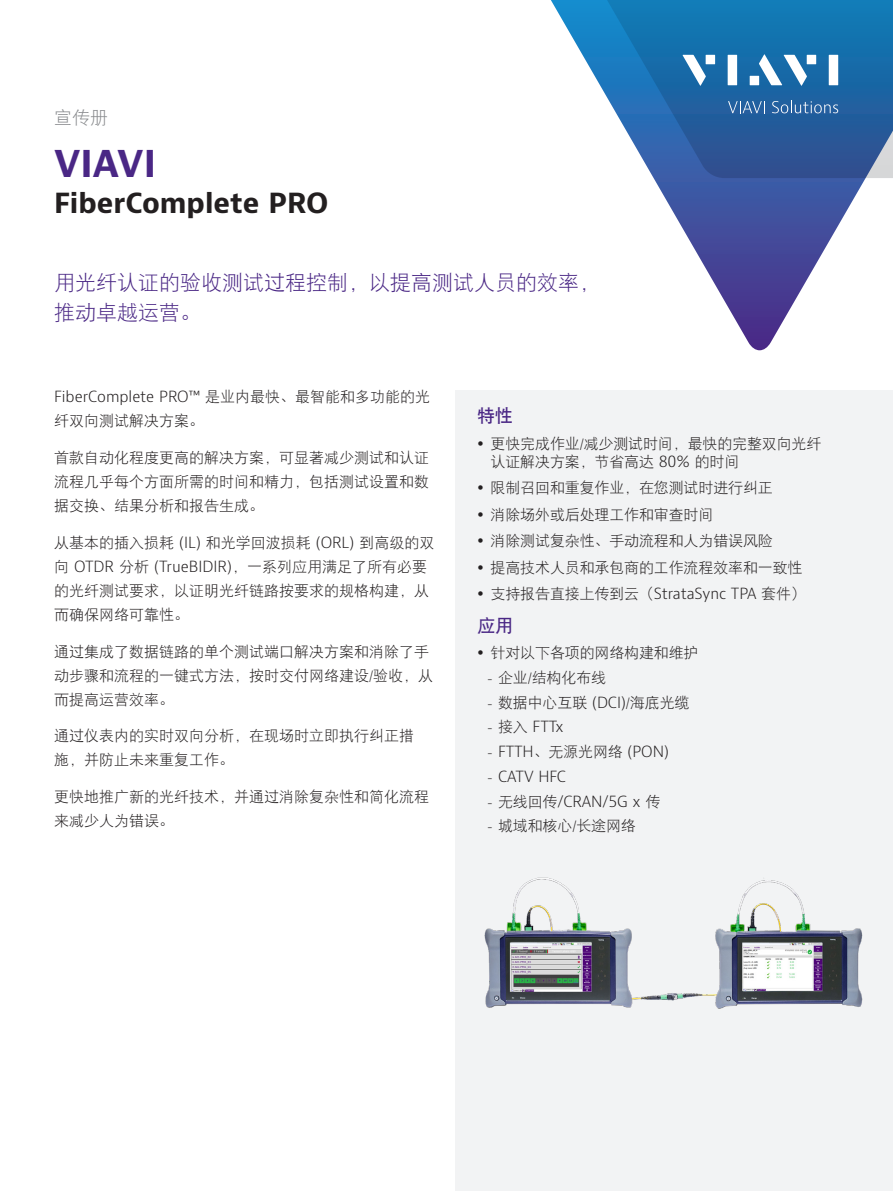
<style>
.page{position:relative;width:893px;height:1191px;background:#fff}
.page>*{position:absolute;margin:0;border:0;box-sizing:border-box;transform-origin:0 0}
.H1_Brand_Sub-Brand_2{font:700 36px "Bernino Sans";color:#4a2785}
.H2_Product_18_24{font:700 27px "Bernino Sans";color:#231f20}
.Cover_subhead_12_pt{font:21px/30px "DFP Hei W3";color:#4a2785}
.H2_Bullet_Heading_Pu{font:18px "DFP Hei W7";color:#4a2785}
.P_DocType{font:18px "DFP Hei W3";color:#87898c}
.Intro_text{font:15px/24px "DFP Hei W3";color:#231f20}
.t1{font:300 15px "Bernino Sans";letter-spacing:-.01em;color:#231f20}
.s1{font-family:"Bernino Sans";font-weight:300}
.s2{font-family:"DFP Hei W3";font-weight:400}
</style>
<div class="page">
<svg style="left:653px;top:178px;width:213px;height:172px"></svg>
<svg style="left:551px;top:0;width:342px;height:178px"></svg>
<svg style="left:728px;top:101px;width:37px;height:12px"></svg>
<svg style="left:772px;top:101px;width:66px;height:12px"></svg>
<svg style="left:682px;top:55px;width:24px;height:31px"></svg>
<div style="left:706px;top:55px;width:9px;height:9px;background:#fff"></div>
<div style="left:728px;top:55px;width:9px;height:30px;background:#fff"></div>
<div style="left:807px;top:55px;width:9px;height:9px;background:#fff"></div>
<div style="left:829px;top:55px;width:9px;height:30px;background:#fff"></div>
<svg style="left:759px;top:54px;width:48px;height:32px"></svg>
<div style="left:750px;top:76px;width:9px;height:9px;background:#fff"></div>
<div style="left:455px;top:390px;width:438px;height:801px;background:#f2f3f4"></div>
<img style="left:484px;top:877px;width:379px;height:132px">
<p class="P_DocType" style="left:54px;top:109px;width:55px">宣传册</p>
<p class="H1_Brand_Sub-Brand_2" style="left:54px;top:141px;width:104px">VIAVI</p>
<p class="H2_Product_18_24" style="left:54px;top:186px;width:276px">FiberComplete PRO</p>
<p class="Cover_subhead_12_pt" style="left:54px;top:268px;width:547px">用光纤认证的验收测试过程控制，以提高测试人员的效率，推动卓越运营。</p>
<p class="Intro_text" style="left:54px;top:385px;width:378px"><span class="s1">FiberComplete PRO™</span> 是业内最快、最智能和多功能的光纤双向测试解决方案。</p>
<p class="Intro_text" style="left:54px;top:446px;width:376px;text-align:justify">首款自动化程度更高的解决方案，可显著减少测试和认证流程几乎每个方面所需的时间和精力，包括测试设置和数据交换、结果分析和报告生成。</p>
<p class="Intro_text" style="left:54px;top:530px;width:382px">从基本的插入损耗 <span class="s1">(IL)</span> 和光学回波损耗 <span class="s1">(ORL)</span> 到高级的双向 <span class="s1">OTDR</span> 分析 <span class="s1">(TrueBIDIR)</span>，一系列应用满足了所有必要的光纤测试要求，以证明光纤链路按要求的规格构建，从而确保网络可靠性。</p>
<p class="Intro_text" style="left:54px;top:639px;width:381px">通过集成了数据链路的单个测试端口解决方案和消除了手动步骤和流程的一键式方法，按时交付网络建设/验收，从而提高运营效率。</p>
<p class="Intro_text" style="left:54px;top:724px;width:361px">通过仪表内的实时双向分析，在现场时立即执行纠正措施，并防止未来重复工作。</p>
<p class="Intro_text" style="left:54px;top:785px;width:376px">更快地推广新的光纤技术，并通过消除复杂性和简化流程来减少人为错误。</p>
<p class="H2_Bullet_Heading_Pu" style="left:477px;top:406px;width:37px">特性</p>
<p class="Intro_text" style="left:491px;top:434px;width:332px;line-height:18px">更快完成作业/减少测试时间，最快的完整双向光纤认证解决方案，节省高达 <span class="s1">80%</span> 的时间</p>
<p class="Intro_text" style="left:491px;top:476px;width:284px">限制召回和重复作业，在您测试时进行纠正</p>
<p class="Intro_text" style="left:491px;top:502px;width:224px">消除场外或后处理工作和审查时间</p>
<p class="Intro_text" style="left:491px;top:529px;width:284px">消除测试复杂性、手动流程和人为错误风险</p>
<p class="Intro_text" style="left:491px;top:555px;width:313px">提高技术人员和承包商的工作流程效率和一致性</p>
<p class="Intro_text" style="left:491px;top:582px;width:317px">支持报告直接上传到云（<span class="s1">StrataSync TPA</span> 套件）</p>
<p class="H2_Bullet_Heading_Pu" style="left:477px;top:616px;width:37px">应用</p>
<p class="Intro_text" style="left:491px;top:641px;width:210px">针对以下各项的网络构建和维护</p>
<p class="Intro_text" style="left:488px;top:665px;width:120px">- 企业/结构化布线</p>
<p class="Intro_text" style="left:488px;top:690px;width:203px">- 数据中心互联 <span class="s1">(DCI)</span>/海底光缆</p>
<p class="t1" style="left:488px;top:717px;width:78px"><span class="s2">- 接入</span> FTTx</p>
<p class="t1" style="left:488px;top:742px;width:183px"><span class="s2">-</span> FTTH<span class="s2">、无源光网络</span> (PON)</p>
<p class="t1" style="left:488px;top:766px;width:80px"><span class="s2">-</span> CATV HFC</p>
<p class="t1" style="left:488px;top:791px;width:174px"><span class="s2">- 无线回传</span>/CRAN/5G x <span class="s2">传</span></p>
<p class="Intro_text" style="left:488px;top:814px;width:150px">- 城域和核心/长途网络</p>
</div>
